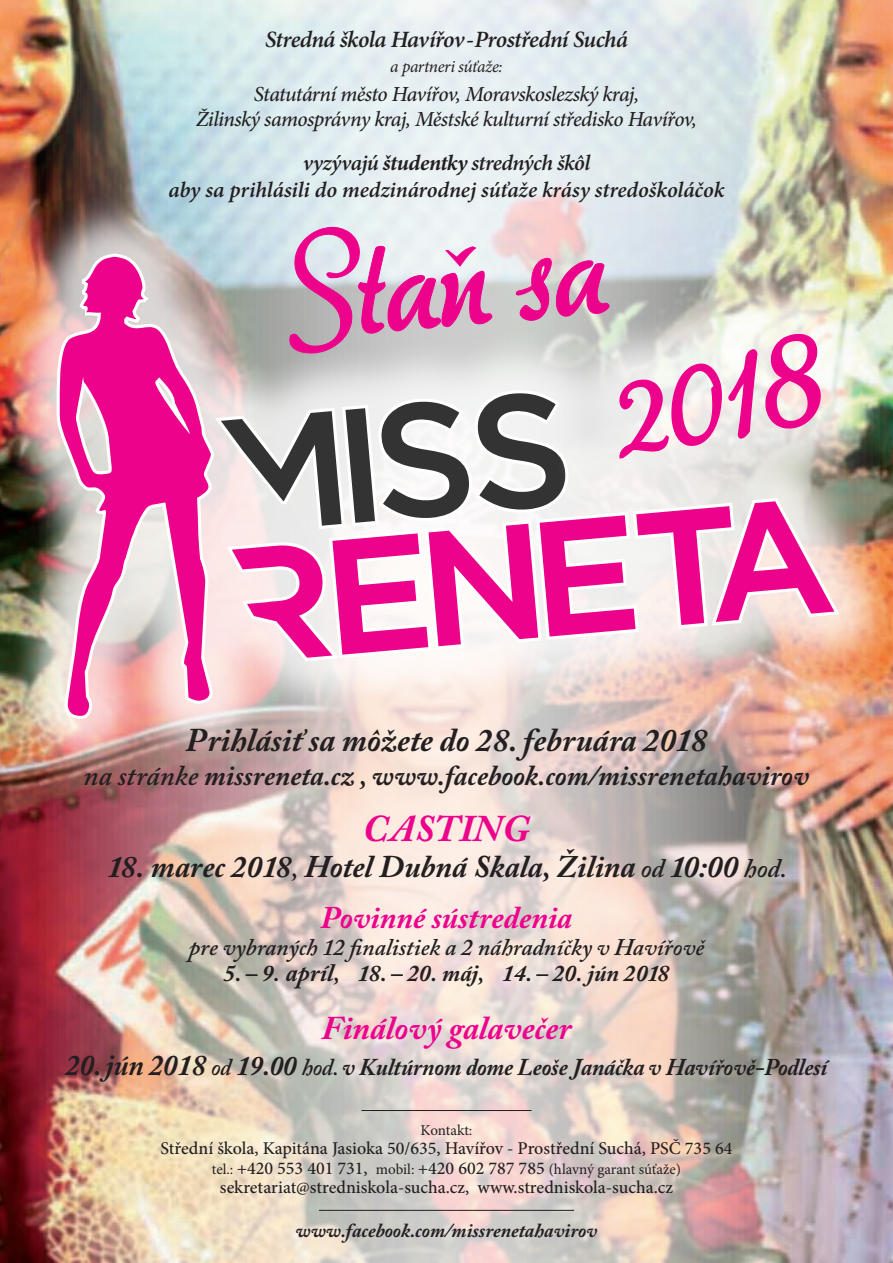
<style>
.page{position:relative;width:893px;height:1263px;background:#fff}
.page>*{position:absolute;margin:0;border:0;box-sizing:border-box;transform-origin:0 0}
.t1{font:131.7px "aka Dora";color:#ed028c}
.t2{font:97.5px "aka Dora";color:#ed028c}
.t3{font:italic 700 37.5px "Adobe Caslon Pro";letter-spacing:.01em;color:#ed028c}
.t4{font:italic 700 33px "Adobe Caslon Pro";color:#231f20}
.t5{font:italic 700 33px "Adobe Caslon Pro";color:#ed028c}
.t6{font:italic 700 31.35px "Adobe Caslon Pro";color:#231f20}
.t7{font:italic 700 31.35px "Adobe Caslon Pro";color:#ed028c}
.t8{font:italic 700 28.5px "Adobe Caslon Pro";color:#231f20}
.t9{font:italic 700 24px "Adobe Caslon Pro";letter-spacing:-.01em;color:#231f20}
.t10{font:italic 600 23.7px "Adobe Caslon Pro";color:#231f20}
.t11{font:italic 700 23.7px "Adobe Caslon Pro";color:#231f20}
.t12{font:italic 600 23.4px "Minion Pro";letter-spacing:-.03em;color:#231f20}
.t13{font:italic 600 22.2px/26.5px "Minion Pro";letter-spacing:-.01em;color:#231f20;text-align:center}
.t14{font:italic 500 21.45px/24.9px "Minion Pro";letter-spacing:-.03em;color:#231f20;text-align:center}
.t15{font:italic 700 19.65px "Adobe Caslon Pro";color:#231f20}
.t16{font:500 18px "Minion Pro";color:#231f20}
.t17{font:italic 17.25px "Minion Pro";letter-spacing:-.025em;color:#231f20}
.t18{font:15px "Minion Pro";letter-spacing:-.005em;color:#231f20}
.s1{font-weight:700}
.s2{font-size:105px}
.s3{font-size:112.5px}
.s4{font-size:120px}
.s5{font-weight:600}
.s6{font-weight:600;font-size:26.7px}
.s7{font-size:24.9px}
.s8{font-size:30px}
.s9{font-size:28.2px}
.s10{font-weight:500;font-size:18px}
</style>
<div class="page">
<img style="left:0;top:0;width:893px;height:1263px">
<hr style="left:319px;top:1210px;width:255px;height:1px;background:#231f20">
<hr style="left:361px;top:1110px;width:170px;height:1px;background:#231f20">
<div style="left:0;top:191px;width:893px;height:591px;background:#fff;opacity:.75"></div>
<svg style="left:59px;top:256px;width:775px;height:460px"></svg>
<div style="left:554px;top:268px;width:333px;height:256px;background:#fff;opacity:.75"></div>
<svg style="left:618px;top:348px;width:140px;height:111px"></svg>
<svg style="left:764px;top:333px;width:58px;height:97px"></svg>
<p class="t12" style="left:265px;top:23px;width:364px">Stredná škola Havířov-Prostřední Suchá</p>
<p class="t17" style="left:390px;top:55px;width:114px">a partneri súťaže:</p>
<p class="t14" style="left:196px;top:81px;width:502px">Statutární město Havířov, Moravskoslezský kraj,<br>Žilinský samosprávny kraj, Městské kulturní středisko Havířov,</p>
<p class="t13" style="left:169px;top:150px;width:557px">vyzývajú <span class="s1">študentky</span> stredných škôl<br>aby sa prihlásili do medzinárodnej súťaže krásy stredoškoláčok</p>
<h1 class="t1" style="left:277px;top:205px;width:324px;rotate:-5deg">Staň sa</h1>
<h2 class="t2" style="left:603px;top:359px;width:215px;rotate:-10deg">2<span class="s2">0</span><span class="s3">1</span><span class="s4">8</span></h2>
<h3 class="t4" style="left:186px;top:720px;width:523px">Prihlásiť sa môžete do 28. februára 2018</h3>
<h3 class="t8" style="left:84px;top:758px;width:727px"><span class="s5">na stránke</span> missreneta.cz , www.facebook.com/missrenetahavirov</h3>
<h3 class="t3" style="left:363px;top:806px;width:169px">CASTING</h3>
<h3 class="t6" style="left:107px;top:848px;width:681px">18. marec 2018<span class="s6">,</span> Hotel Dubná Skala, Žilina <span class="s6">od</span> 10:00 <span class="s6">hod.</span></h3>
<h3 class="t7" style="left:321px;top:899px;width:253px">Povinné sústredenia</h3>
<h3 class="t10" style="left:189px;top:933px;width:517px">pre vybraných 12 finalistiek a 2 náhradníčky v Havířově</h3>
<h3 class="t11" style="left:224px;top:959px;width:447px">5. – 9. <span class="s7">apríl</span>, 18. – 20. máj, 14. – 20. jún 2018</h3>
<h3 class="t5" style="left:322px;top:1008px;width:251px">Finálový galavečer</h3>
<h3 class="t9" style="left:65px;top:1052px;width:763px"><span class="s8">20. jún 2018</span> <span class="s5">od</span> <span class="s9">19.00</span> <span class="s5">hod.</span> v Kultúrnom dome Leoše Janáčka v Havířově-Podlesí</h3>
<p class="t18" style="left:421px;top:1120px;width:53px">Kontakt:</p>
<p class="t16" style="left:161px;top:1136px;width:573px">Střední škola, Kapitána Jasioka 50/635, Havířov - Prostřední Suchá, PSČ 735 64</p>
<p class="t18" style="left:212px;top:1159px;width:471px">tel.: <span class="s10">+420 553 401 731,</span> mobil: <span class="s10">+420 602 787 785</span> (hlavný garant súťaže)</p>
<p class="t16" style="left:220px;top:1175px;width:455px">sekretariat@stredniskola-sucha.cz, www.stredniskola-sucha.cz</p>
<p class="t15" style="left:295px;top:1219px;width:304px">www.facebook.com/missrenetahavirov</p>
</div>
